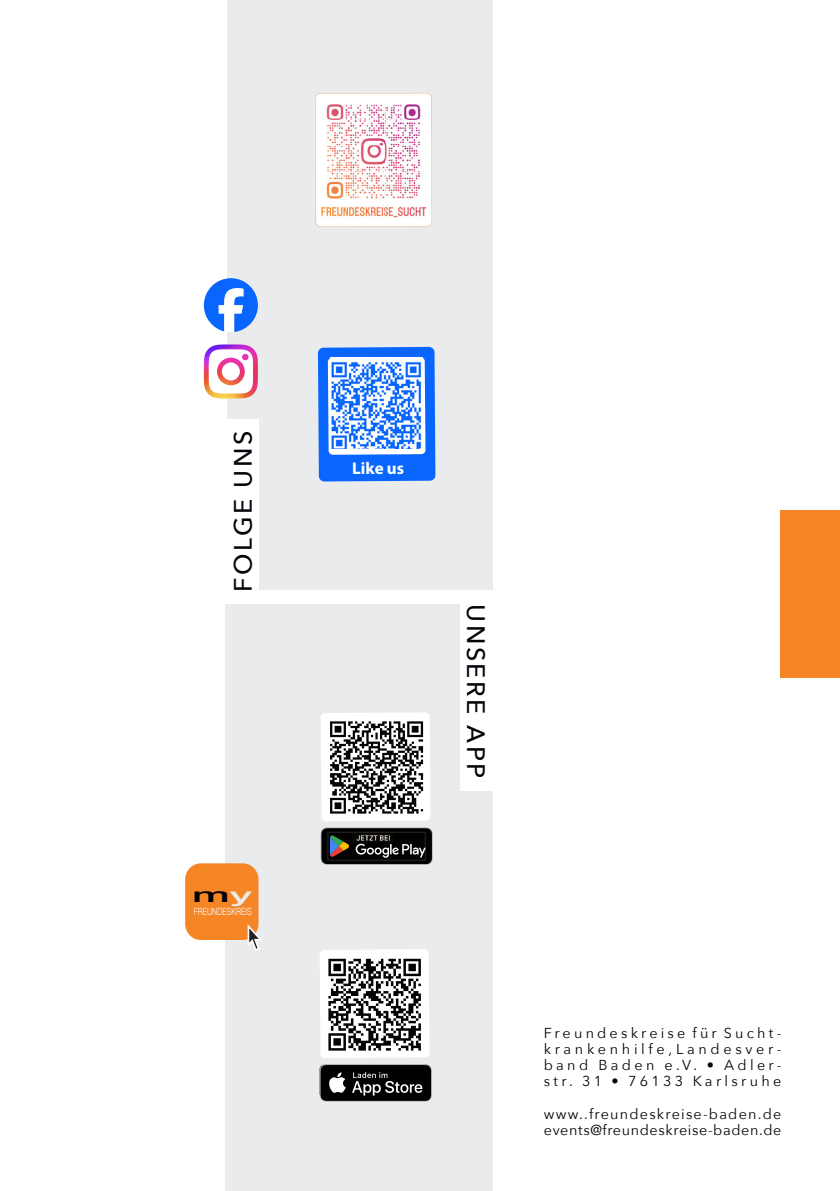
<style>
.page{position:relative;width:840px;height:1191px;background:#fff}
.page>*{position:absolute;margin:0;border:0;box-sizing:border-box;transform-origin:0 0}
.t1{font:500 25.2px "Avenir Next";letter-spacing:.1em;color:#02050a}
.t2{font:500 20.4px "Helvetica Neue";color:#000006;scale:2.13 1}
.t3{font:700 17px "Myriad Pro";letter-spacing:-.01em;color:#fff}
.t4{font:14.4px/16.2px "Avenir Next";letter-spacing:.085em;color:#02050a;text-align:justify}
.t5{font:14.4px "Avenir Next";letter-spacing:.045em;color:#02050a}
.t6{font:300 10px "Helvetica Neue";color:#fff;scale:.74 1}
.s1{color:#ebebea}
</style>
<div class="page">
<div style="left:780px;top:510px;width:59px;height:167px;background:#f58525"></div>
<div style="left:227px;top:0;width:266px;height:589px;background:#e9ebec"></div>
<svg style="left:315px;top:93px;width:116px;height:134px"></svg>
<img style="left:317px;top:95px;width:111px;height:130px">
<svg style="left:318px;top:347px;width:117px;height:134px;background:#307ffe"></svg>
<img style="left:331px;top:357px;width:91px;height:91px">
<div style="left:225px;top:419px;width:34px;height:174px;background:#fff"></div>
<svg style="left:204px;top:278px;width:54px;height:54px"></svg>
<img style="left:204px;top:344px;width:54px;height:54px">
<div style="left:225px;top:604px;width:268px;height:587px;background:#e9ebec"></div>
<div style="left:185px;top:863px;width:73px;height:77px;background:#f58525;border-radius:16px"></div>
<svg style="left:247px;top:922px;width:15px;height:29px"></svg>
<svg style="left:320px;top:949px;width:109px;height:109px;background:#fdfdfd"></svg>
<img style="left:325px;top:955px;width:100px;height:98px">
<svg style="left:319px;top:1064px;width:112px;height:37px;background:#2c2d2c"></svg>
<div style="left:321px;top:712px;width:109px;height:109px;background:#fff"></div>
<img style="left:326px;top:717px;width:99px;height:98px">
<svg style="left:320px;top:827px;width:112px;height:38px;background:#2f2f2c"></svg>
<img style="left:352px;top:833px;width:40px;height:10px">
<div style="left:459px;top:604px;width:34px;height:187px;background:#fff"></div>
<p class="t1" style="left:221px;top:591px;width:162px;rotate:-90deg">FOLGE UNS</p>
<h2 class="t2" style="left:192px;top:878px;width:30px">m<span class="s1">y</span></h2>
<p class="t6" style="left:194px;top:903px;width:80px">FREUNDESKREIS</p>
<p class="t3" style="left:352px;top:457px;width:54px">Like us</p>
<p class="t1" style="left:497px;top:604px;width:175px;rotate:90deg">UNSERE APP</p>
<p class="t4" style="left:543px;top:1024px;width:239px">Freundeskreise für Sucht&shy;krankenhilfe,Landesver&shy;band Baden e.V. • Adler&shy;str. 31 • 76133 Karlsruhe</p>
<p class="t4" style="left:543px;top:1105px;width:239px">www..freundeskreise-baden.de</p>
<p class="t5" style="left:543px;top:1117px;width:239px">events@freundeskreise-baden.de</p>
</div>
